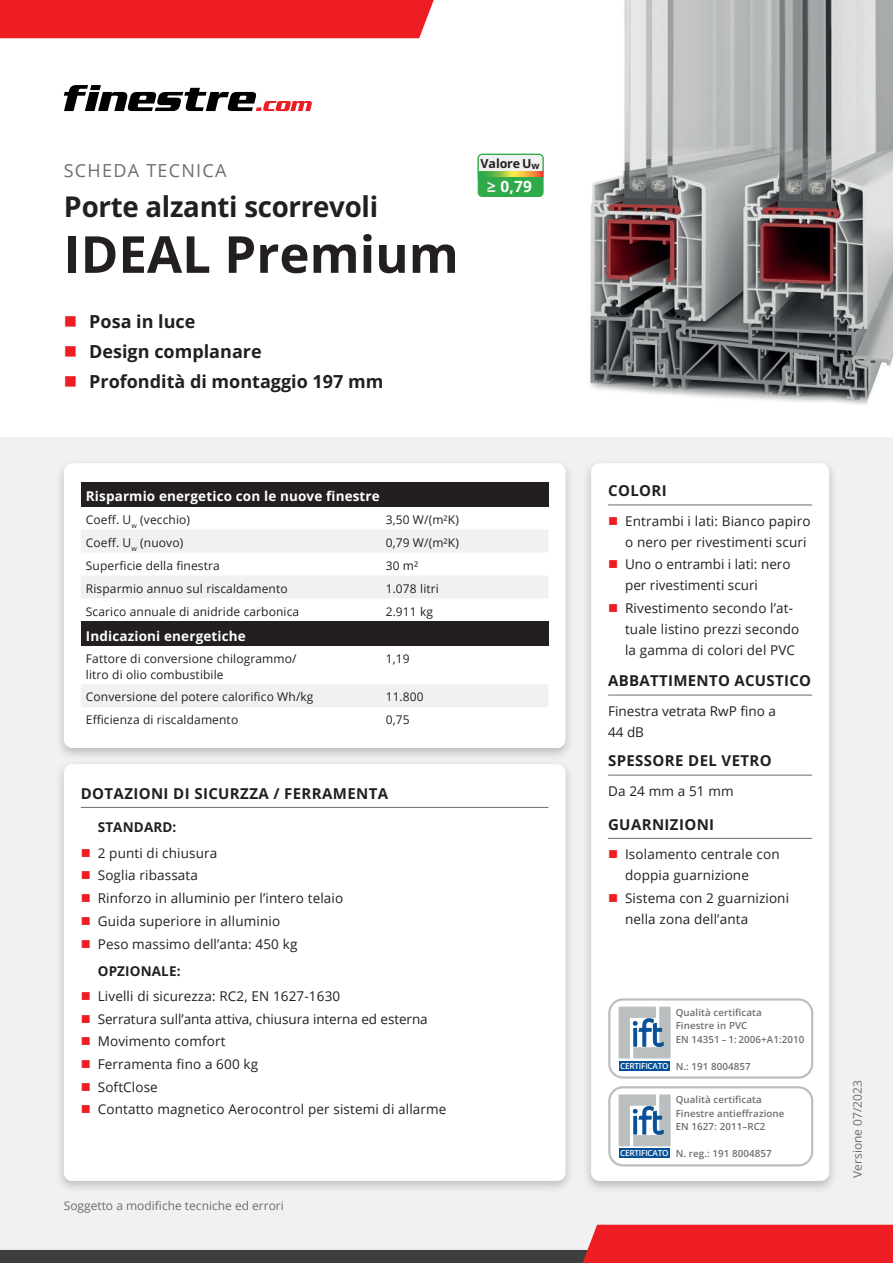
<style>
.page{position:relative;width:893px;height:1263px;background:#fff}
.page>*{position:absolute;margin:0;border:0;box-sizing:border-box;transform-origin:0 0}
.t1{font:700 51px "Open Sans";color:#231f20}
.t2{font:700 28.5px "Open Sans";letter-spacing:-.01em;color:#231f20}
.t3{font:700 18px/30px "Open Sans";color:#231f20}
.t4{font:18px "Open Sans";letter-spacing:.07em;color:#6b6f70}
.t5{font:700 15.45px "Open Sans";color:#fff}
.t6{font:700 15px "Open Sans";letter-spacing:.025em;color:#231f20}
.t7{font:13.5px/22.6px "Open Sans";letter-spacing:.01em;color:#231f20}
.t8{font:700 13.5px "Open Sans";letter-spacing:.01em;color:#fff}
.t9{font:700 13.5px "Open Sans";letter-spacing:.01em;color:#231f20}
.t10{font:700 12.45px "Open Sans";letter-spacing:-.01em;color:#231f20}
.t11{font:12px/16.5px "Open Sans";letter-spacing:.01em;color:#231f20}
.t12{font:12px "Open Sans";color:#6b6f70}
.t13{font:600 9.75px/13.5px "Open Sans";letter-spacing:.01em;color:#6b6f70}
.t14{font:600 8.25px "Open Sans";letter-spacing:-.03em;color:#fff}
.s1{font-size:9.45px}
</style>
<div class="page">
<img style="left:590px;top:0;width:303px;height:405px">
<div style="left:0;top:438px;width:893px;height:825px;background:#f0f1f0"></div>
<div style="left:0;top:1250px;width:893px;height:13px;background:#3e3e3f"></div>
<div style="left:583px;top:1225px;width:310px;height:38px;background:#ed1d23"></div>
<div style="left:55px;top:759px;width:520px;height:435px;background:#231f20;opacity:.25"></div>
<div style="left:64px;top:764px;width:502px;height:417px;background:#fff;border-radius:9px"></div>
<hr style="left:81px;top:807px;width:468px;height:1px;background:#6b6f70">
<div style="left:55px;top:458px;width:520px;height:303px;background:#231f20;opacity:.25"></div>
<div style="left:64px;top:463px;width:502px;height:285px;background:#fff;border-radius:9px"></div>
<div style="left:81px;top:482px;width:468px;height:24px;background:#231f20"></div>
<svg style="left:81px;top:530px;width:467px;height:177px"></svg>
<div style="left:81px;top:621px;width:468px;height:25px;background:#231f20"></div>
<div style="left:582px;top:458px;width:257px;height:736px;background:#231f20;opacity:.25"></div>
<div style="left:591px;top:463px;width:238px;height:718px;background:#fff;border-radius:9px"></div>
<hr style="left:608px;top:505px;width:204px;height:1px;background:#6b6f70">
<hr style="left:608px;top:695px;width:204px;height:1px;background:#6b6f70">
<hr style="left:608px;top:775px;width:204px;height:1px;background:#6b6f70">
<hr style="left:608px;top:838px;width:204px;height:1px;background:#6b6f70">
<div style="left:478px;top:154px;width:65px;height:42px;background:#2eaa49;border-radius:4px"></div>
<div style="left:478px;top:154px;width:66px;height:43px;border:1px solid #2eaa49;border-radius:4px"></div>
<svg style="left:477px;top:153px;width:67px;height:39px"></svg>
<svg style="left:479px;top:171px;width:63px;height:6px"></svg>
<svg style="left:609px;top:999px;width:204px;height:79px"></svg>
<svg style="left:609px;top:1087px;width:204px;height:79px"></svg>
<div style="left:619px;top:1061px;width:51px;height:9px;background:#085097"></div>
<div style="left:619px;top:1148px;width:51px;height:9px;background:#085097"></div>
<svg style="left:64px;top:85px;width:248px;height:26px"></svg>
<div style="left:0;top:0;width:434px;height:38px;background:#ed1d23"></div>
<h3 class="t4" style="left:64px;top:158px;width:164px">SCHEDA TECNICA</h3>
<h2 class="t2" style="left:64px;top:187px;width:316px">Porte alzanti scorrevoli</h2>
<h1 class="t1" style="left:64px;top:219px;width:396px">IDEAL Premium</h1>
<h3 class="t3" style="left:89px;top:306px;width:296px">Posa in luce<br>Design complanare<br>Profondità di montaggio 197 mm</h3>
<p class="t10" style="left:481px;top:155px;width:60px">Valore U<span class="s1">w</span></p>
<p class="t5" style="left:501px;top:176px;width:33px">0,79</p>
<p class="t8" style="left:86px;top:487px;width:295px">Risparmio energetico con le nuove finestre</p>
<p class="t11" style="left:86px;top:511px;width:106px">Coeff. U<sub>w</sub> (vecchio)</p>
<p class="t11" style="left:386px;top:511px;width:75px">3,50 W/(m²K)</p>
<p class="t11" style="left:86px;top:534px;width:99px">Coeff. U<sub>w</sub> (nuovo)</p>
<p class="t11" style="left:386px;top:534px;width:75px">0,79 W/(m²K)</p>
<p class="t11" style="left:86px;top:557px;width:135px">Superficie della finestra</p>
<p class="t11" style="left:386px;top:557px;width:34px">30 m²</p>
<p class="t11" style="left:86px;top:580px;width:203px">Risparmio annuo sul riscaldamento</p>
<p class="t11" style="left:386px;top:580px;width:55px">1.078 litri</p>
<p class="t11" style="left:86px;top:603px;width:215px">Scarico annuale di anidride carbonica</p>
<p class="t11" style="left:386px;top:603px;width:49px">2.911 kg</p>
<p class="t8" style="left:86px;top:627px;width:161px">Indicazioni energetiche</p>
<p class="t11" style="left:86px;top:650px;width:212px">Fattore di conversione chilogrammo/ litro di olio combustibile</p>
<p class="t11" style="left:386px;top:650px;width:25px">1,19</p>
<p class="t11" style="left:86px;top:688px;width:229px">Conversione del potere calorifico Wh/kg</p>
<p class="t11" style="left:386px;top:688px;width:40px">11.800</p>
<p class="t11" style="left:86px;top:711px;width:154px">Efficienza di riscaldamento</p>
<p class="t11" style="left:386px;top:711px;width:25px">0,75</p>
<p class="t6" style="left:81px;top:783px;width:309px">DOTAZIONI DI SICURZZA / FERRAMENTA</p>
<p class="t9" style="left:98px;top:818px;width:80px">STANDARD:</p>
<p class="t7" style="left:98px;top:841px;width:247px">2 punti di chiusura<br>Soglia ribassata<br>Rinforzo in alluminio per l’intero telaio<br>Guida superiore in alluminio<br>Peso massimo dell’anta: 450 kg</p>
<p class="t9" style="left:98px;top:961px;width:84px">OPZIONALE:</p>
<p class="t7" style="left:98px;top:984px;width:350px">Livelli di sicurezza: RC2, EN 1627-1630<br>Serratura sull’anta attiva, chiusura interna ed esterna Movimento comfort<br>Ferramenta fino a 600 kg<br>SoftClose<br>Contatto magnetico Aerocontrol per sistemi di allarme</p>
<p class="t12" style="left:64px;top:1197px;width:222px">Soggetto a modifiche tecniche ed errori</p>
<p class="t6" style="left:608px;top:480px;width:60px">COLORI</p>
<p class="t7" style="left:625px;top:510px;width:187px;line-height:21px">Entrambi i lati: Bianco papiro o nero per rivestimenti scuri</p>
<p class="t7" style="left:625px;top:554px;width:167px;line-height:21px">Uno o entrambi i lati: nero per rivestimenti scuri</p>
<p class="t7" style="left:625px;top:597px;width:176px;line-height:21px">Rivestimento secondo l’at&shy;tuale listino prezzi secondo la gamma di colori del PVC</p>
<p class="t6" style="left:608px;top:671px;width:205px">ABBATTIMENTO ACUSTICO</p>
<p class="t7" style="left:608px;top:700px;width:169px;line-height:21px">Finestra vetrata RwP fino a<br>44 dB</p>
<p class="t6" style="left:608px;top:751px;width:165px">SPESSORE DEL VETRO</p>
<p class="t7" style="left:608px;top:779px;width:127px">Da 24 mm a 51 mm</p>
<p class="t6" style="left:608px;top:814px;width:108px">GUARNIZIONI</p>
<p class="t7" style="left:625px;top:843px;width:156px;line-height:21px">Isolamento centrale con doppia guarnizione</p>
<p class="t7" style="left:625px;top:887px;width:166px;line-height:21px">Sistema con 2 guarnizioni nella zona dell’anta</p>
<p class="t14" style="left:620px;top:1060px;width:50px">CERTIFICATO</p>
<p class="t14" style="left:620px;top:1147px;width:50px">CERTIFICATO</p>
<p class="t13" style="left:676px;top:1005px;width:130px">Qualità certificata<br>Finestre in PVC<br>EN 14351 – 1: 2006+A1:2010</p>
<p class="t13" style="left:676px;top:1059px;width:77px">N.: 191 8004857</p>
<p class="t13" style="left:676px;top:1093px;width:110px">Qualità certificata<br>Finestre antieffrazione<br>EN 1627: 2011–RC2</p>
<p class="t13" style="left:676px;top:1147px;width:98px">N. reg.: 191 8004857</p>
<p class="t12" style="left:849px;top:1178px;width:99px;rotate:-90deg">Versione 07/2023</p>
</div>
